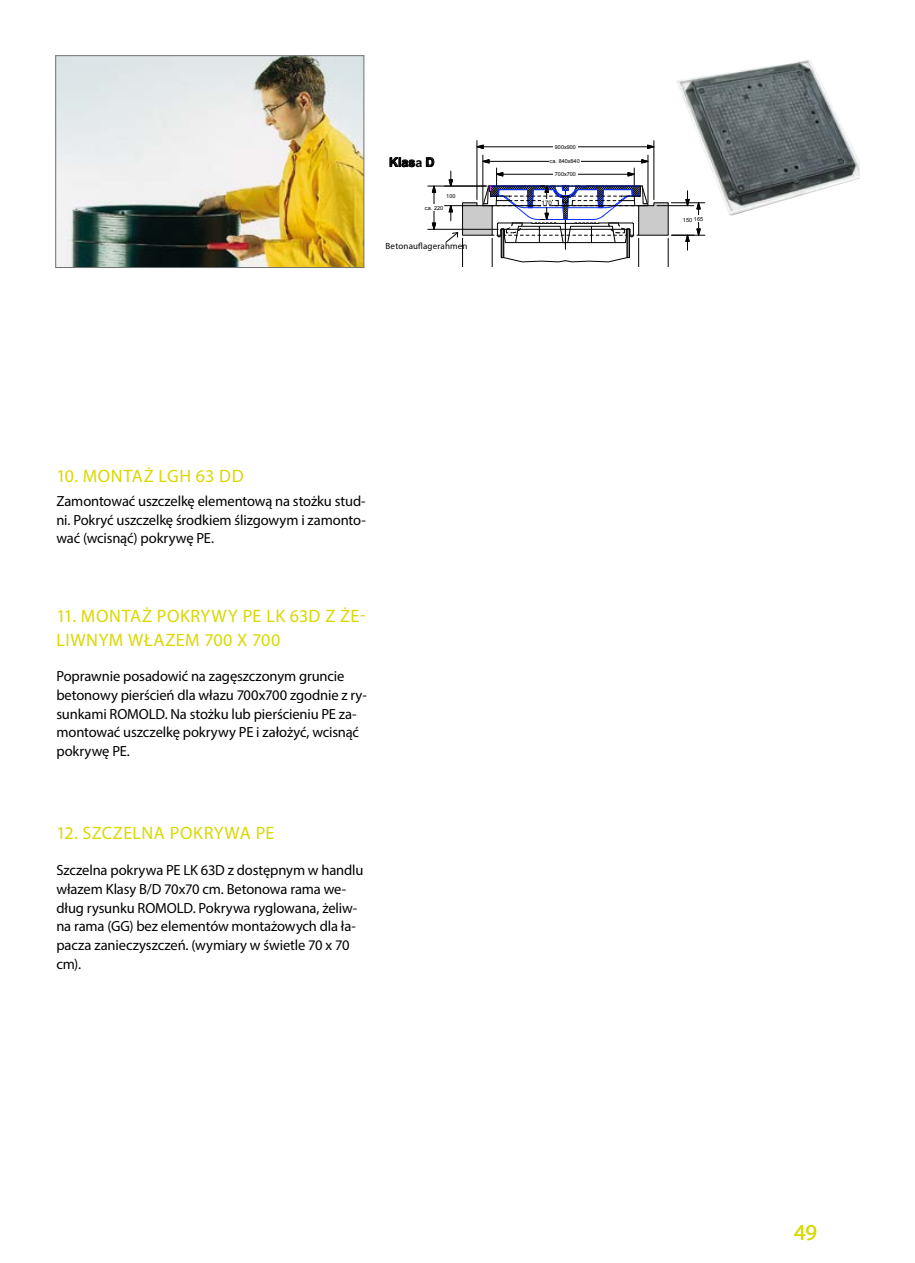
<style>
.page{position:relative;width:915px;height:1263px;background:#fff}
.page>*{position:absolute;margin:0;border:0;box-sizing:border-box;transform-origin:0 0}
.t1{font:22.5px "Myriad Pro";color:#d9d800}
.t2{font:18px/23.9px "Myriad Pro";letter-spacing:.03em;color:#d9d800}
.t3{font:14.7px/18.8px "Myriad Pro";letter-spacing:-.01em;color:#000}
.t4{font:700 12.45px "Arial";color:#000}
.t5{font:9px "Myriad Pro";letter-spacing:.02em;color:#000}
.t6{font:6.3px "Arial";color:#000}
.t7{font:5.55px "Arial";color:#000}
</style>
<div class="page">
<img style="left:677px;top:60px;width:130px;height:59px">
<img style="left:57px;top:57px;width:305px;height:209px">
<div style="left:55px;top:55px;width:309px;height:213px;border:1px solid #707172"></div>
<hr style="left:482px;top:155px;width:1px;height:48px;background:#000">
<hr style="left:647px;top:155px;width:1px;height:48px;background:#000">
<hr style="left:476px;top:141px;width:1px;height:59px;background:#000">
<hr style="left:653px;top:141px;width:1px;height:59px;background:#000">
<hr style="left:483px;top:147px;width:164px;height:1px;background:#000">
<svg style="left:476px;top:145px;width:7px;height:3px"></svg>
<svg style="left:647px;top:145px;width:6px;height:3px"></svg>
<div style="left:553px;top:144px;width:24px;height:6px;background:#fff"></div>
<hr style="left:427px;top:229px;width:71px;height:1px;background:#000">
<hr style="left:427px;top:186px;width:59px;height:1px;background:#000">
<hr style="left:433px;top:192px;width:1px;height:31px;background:#000">
<svg style="left:432px;top:223px;width:3px;height:6px"></svg>
<svg style="left:432px;top:186px;width:3px;height:6px"></svg>
<div style="left:425px;top:204px;width:18px;height:7px;background:#fff"></div>
<hr style="left:671px;top:235px;width:33px;height:1px;background:#000">
<hr style="left:671px;top:202px;width:33px;height:1px;background:#000">
<svg style="left:389px;top:157px;width:26px;height:10px"></svg>
<svg style="left:426px;top:157px;width:8px;height:10px"></svg>
<svg style="left:444px;top:160px;width:256px;height:107px"></svg>
<p class="t4" style="left:389px;top:155px;width:47px">Klasa D</p>
<p class="t7" style="left:446px;top:193px;width:11px">100</p>
<p class="t7" style="left:425px;top:204px;width:20px">ca. 220</p>
<p class="t5" style="left:385px;top:241px;width:84px">Betonauflagerahmen</p>
<p class="t7" style="left:554px;top:143px;width:23px">900x900</p>
<p class="t7" style="left:549px;top:158px;width:32px">ca. 840x840</p>
<p class="t7" style="left:554px;top:171px;width:23px">700x700</p>
<p class="t6" style="left:541px;top:199px;width:12px">170</p>
<p class="t2" style="left:56px;top:464px;width:189px">10. MONTAŻ LGH 63 DD</p>
<p class="t3" style="left:56px;top:491px;width:311px;text-align:justify">Zamontować uszczelkę elementową na stożku stud&shy;ni. Pokryć uszczelkę środkiem ślizgowym i zamonto&shy;wać (wcisnąć) pokrywę PE.</p>
<p class="t2" style="left:56px;top:603px;width:310px">11. MONTAŻ POKRYWY PE LK 63D Z ŻE-<br>LIWNYM WŁAZEM 700 X 700</p>
<p class="t3" style="left:56px;top:667px;width:312px">Poprawnie posadowić na zagęszczonym gruncie betonowy pierścień dla włazu 700x700 zgodnie z ry&shy;sunkami ROMOLD. Na stożku lub pierścieniu PE za&shy;montować uszczelkę pokrywy PE i założyć, wcisnąć pokrywę PE.</p>
<p class="t2" style="left:56px;top:821px;width:219px">12. SZCZELNA POKRYWA PE</p>
<p class="t3" style="left:56px;top:861px;width:308px">Szczelna pokrywa PE LK 63D z dostępnym w handlu włazem Klasy B/D 70x70 cm. Betonowa rama we&shy;dług rysunku ROMOLD. Pokrywa ryglowana, żeliw&shy;na rama (GG) bez elementów montażowych dla ła&shy;pacza zanieczyszczeń. (wymiary w świetle 70 x 70 cm).</p>
<p class="t7" style="left:682px;top:216px;width:22px">150 165</p>
<h1 class="t1" style="left:793px;top:1218px;width:25px">49</h1>
</div>
